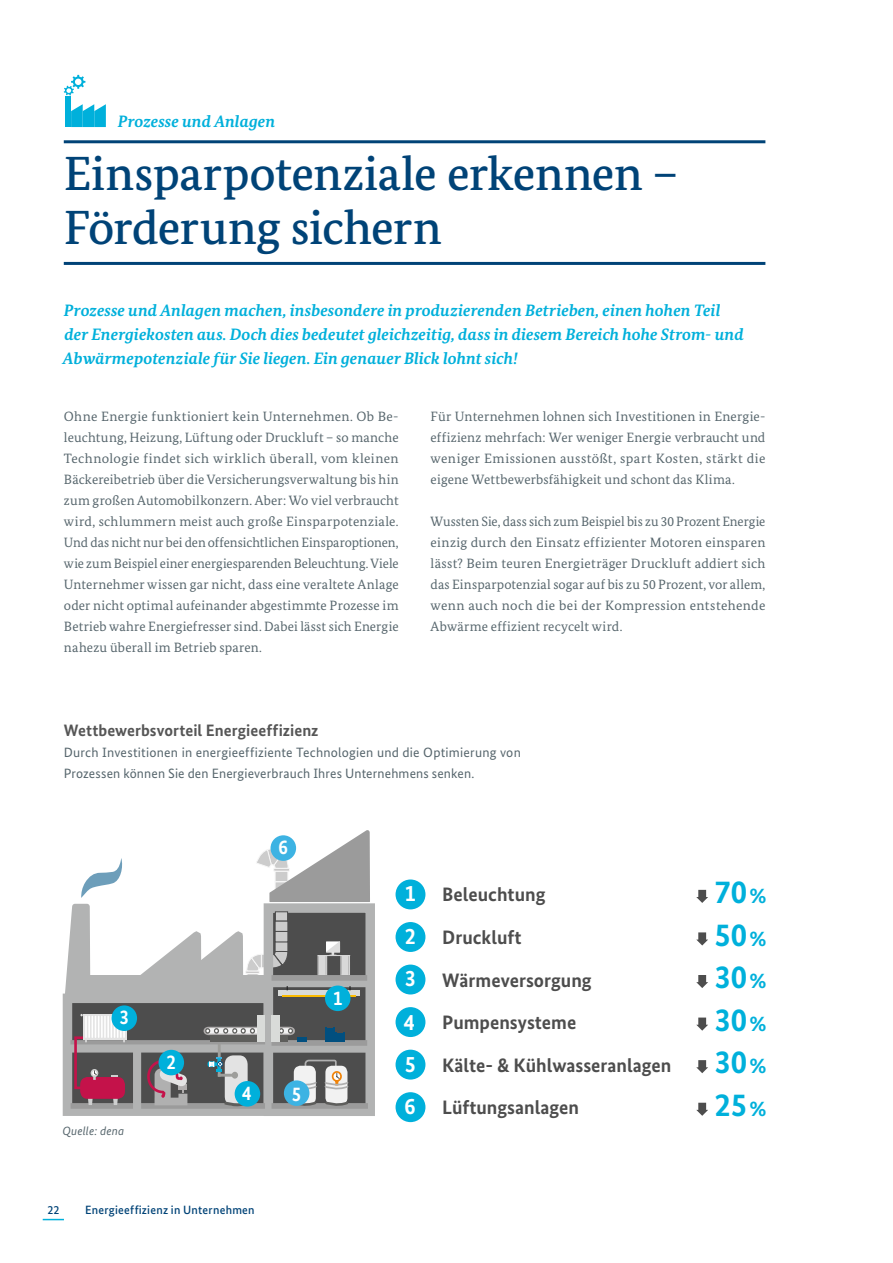
<style>
.page{position:relative;width:893px;height:1263px;background:#fff}
.page>*{position:absolute;margin:0;border:0;box-sizing:border-box;transform-origin:0 0}
.t1{font:500 48px/54px "Bundes Serif";letter-spacing:-.01em;color:#004377}
.t2{font:700 32.7px/42.6px "Bundes Sans";color:#00b0db;text-align:justify}
.t3{font:700 22.95px/42.6px "Bundes Sans";color:#fff;text-align:justify}
.t4{font:700 20.4px "Bundes Sans";color:#fff;scale:.93 1}
.t5{font:700 19.5px/42.6px "Bundes Sans";color:#4d4d4d}
.t6{font:italic 700 16.5px/24px "Bundes Serif";letter-spacing:.005em;color:#00b0db}
.t7{font:700 16.5px "Bundes Sans";letter-spacing:.005em;color:#565656}
.t8{font:13.5px/21px "Bundes Serif";letter-spacing:.015em;color:#57666d;text-align:justify}
.t9{font:13.5px/21px "Bundes Sans";letter-spacing:.015em;color:#57666d}
.t10{font:500 12px "Bundes Sans";letter-spacing:.02em;color:#004377}
.t11{font:italic 12px "Bundes Sans";letter-spacing:.015em;color:#57666d}
.s1{font-size:21.9px}
</style>
<div class="page">
<hr style="left:64px;top:140px;width:701px;height:3px;background:#004377">
<hr style="left:64px;top:262px;width:701px;height:3px;background:#004377">
<div style="left:66px;top:97px;width:5px;height:30px;background:#00b0db"></div>
<svg style="left:64px;top:75px;width:21px;height:21px"></svg>
<svg style="left:71px;top:104px;width:35px;height:23px"></svg>
<div style="left:396px;top:879px;width:29px;height:30px;background:#00b0db;border-radius:50%"></div>
<div style="left:396px;top:922px;width:29px;height:30px;background:#00b0db;border-radius:50%"></div>
<div style="left:396px;top:964px;width:29px;height:30px;background:#00b0db;border-radius:50%"></div>
<div style="left:396px;top:1007px;width:29px;height:30px;background:#00b0db;border-radius:50%"></div>
<div style="left:396px;top:1050px;width:29px;height:29px;background:#00b0db;border-radius:50%"></div>
<div style="left:396px;top:1092px;width:29px;height:30px;background:#00b0db;border-radius:50%"></div>
<svg style="left:696px;top:890px;width:12px;height:13px"></svg>
<svg style="left:696px;top:932px;width:12px;height:13px"></svg>
<svg style="left:696px;top:975px;width:12px;height:13px"></svg>
<svg style="left:696px;top:1017px;width:12px;height:14px"></svg>
<svg style="left:696px;top:1060px;width:12px;height:13px"></svg>
<svg style="left:696px;top:1103px;width:12px;height:13px"></svg>
<div style="left:269px;top:908px;width:101px;height:203px;background:#4d4d4d"></div>
<div style="left:264px;top:903px;width:111px;height:213px;border:9px solid #b2b3b3"></div>
<div style="left:68px;top:998px;width:200px;height:113px;background:#4d4d4d"></div>
<div style="left:63px;top:993px;width:210px;height:123px;border:9px solid #b2b3b3"></div>
<div style="left:71px;top:1103px;width:194px;height:6px;background:#9b9b9b"></div>
<div style="left:133px;top:1049px;width:8px;height:65px;background:#b2b3b3"></div>
<div style="left:268px;top:1044px;width:101px;height:9px;background:#b2b3b3"></div>
<div style="left:272px;top:1103px;width:96px;height:6px;background:#9b9b9b"></div>
<div style="left:272px;top:1040px;width:95px;height:6px;background:#9b9b9b"></div>
<div style="left:70px;top:1040px;width:195px;height:6px;background:#9b9b9b"></div>
<svg style="left:113px;top:1099px;width:5px;height:6px"></svg>
<div style="left:68px;top:1044px;width:200px;height:8px;background:#b2b3b3"></div>
<svg style="left:65px;top:830px;width:305px;height:170px"></svg>
<svg style="left:326px;top:941px;width:14px;height:11px"></svg>
<svg style="left:204px;top:1027px;width:53px;height:8px"></svg>
<div style="left:210px;top:1035px;width:48px;height:7px;background:#5e5e5c"></div>
<div style="left:278px;top:1035px;width:10px;height:7px;background:#5e5e5c"></div>
<div style="left:297px;top:1037px;width:10px;height:5px;background:#014f7f"></div>
<svg style="left:280px;top:1027px;width:15px;height:9px"></svg>
<div style="left:335px;top:1037px;width:10px;height:5px;background:#014f7f"></div>
<div style="left:325px;top:1037px;width:10px;height:5px;background:#014f7f"></div>
<hr style="left:335px;top:1033px;width:10px;height:4px;background:#014f7f">
<hr style="left:325px;top:1033px;width:10px;height:4px;background:#014f7f">
<hr style="left:325px;top:1028px;width:10px;height:4px;background:#014f7f">
<div style="left:294px;top:1066px;width:22px;height:38px;background:#f2f2f2;border-radius:7px"></div>
<div style="left:325px;top:1066px;width:22px;height:38px;background:#f2f2f2;border-radius:7px"></div>
<svg style="left:293px;top:1059px;width:56px;height:32px"></svg>
<svg style="left:292px;top:1099px;width:57px;height:7px"></svg>
<div style="left:257px;top:1015px;width:8px;height:27px;background:#d9dbd9"></div>
<div style="left:271px;top:1015px;width:9px;height:27px;background:#d9dbd9"></div>
<div style="left:80px;top:1077px;width:45px;height:22px;background:#c4124a;border-radius:8px"></div>
<div style="left:225px;top:1055px;width:23px;height:51px;background:#e3e3e3;border-radius:9px"></div>
<svg style="left:147px;top:1058px;width:41px;height:47px"></svg>
<div style="left:218px;top:1044px;width:3px;height:33px;border:2px solid #9e9e9b"></div>
<div style="left:208px;top:1061px;width:8px;height:6px;background:#00b0db;border-radius:2px"></div>
<svg style="left:224px;top:1099px;width:28px;height:8px"></svg>
<svg style="left:209px;top:1057px;width:29px;height:21px"></svg>
<div style="left:325px;top:985px;width:26px;height:26px;background:#00b0db;border-radius:50%"></div>
<div style="left:235px;top:1081px;width:25px;height:25px;background:#00b0db;border-radius:50%"></div>
<div style="left:271px;top:835px;width:25px;height:26px;background:#3db3e3;border-radius:50%"></div>
<div style="left:159px;top:1050px;width:25px;height:25px;background:#00b0db;border-radius:50%"></div>
<div style="left:284px;top:1080px;width:25px;height:26px;background:#3db3e3;border-radius:50%"></div>
<div style="left:83px;top:1014px;width:44px;height:26px;background:#e3e3e3"></div>
<hr style="left:101px;top:1016px;width:2px;height:21px;background:#fff">
<svg style="left:73px;top:1014px;width:26px;height:91px"></svg>
<svg style="left:111px;top:1016px;width:14px;height:26px"></svg>
<hr style="left:107px;top:1016px;width:2px;height:21px;background:#fff">
<hr style="left:104px;top:1016px;width:2px;height:21px;background:#fff">
<div style="left:112px;top:1005px;width:25px;height:26px;background:#00b0db;border-radius:50%"></div>
<svg style="left:43px;top:1219px;width:21px;height:1px"></svg>
<p class="t6" style="left:118px;top:109px;width:159px">Prozesse und Anlagen</p>
<h2 class="t1" style="left:64px;top:146px;width:616px">Einsparpotenziale erkennen –<br>Förderung sichern</h2>
<p class="t6" style="left:63px;top:298px;width:682px">Prozesse und Anlagen machen, insbesondere in produzierenden Betrieben, einen hohen Teil der Energiekosten aus. Doch dies bedeutet gleichzeitig, dass in diesem Bereich hohe Strom- und<br>Abwärmepotenziale für Sie liegen. Ein genauer Blick lohnt sich!</p>
<p class="t8" style="left:64px;top:406px;width:336px">Ohne Energie funktioniert kein Unternehmen. Ob Be&shy;leuchtung, Heizung, Lüftung oder Druckluft – so manche Technologie findet sich wirklich überall, vom kleinen Bäckereibetrieb über die Versicherungsverwaltung bis hin zum großen Automobilkonzern. Aber: Wo viel verbraucht wird, schlummern meist auch große Einsparpotenziale.<br>Und das nicht nur bei den offensichtlichen Einsparoptionen, wie zum Beispiel einer energiesparenden Beleuchtung. Viele Unternehmer wissen gar nicht, dass eine veraltete Anlage oder nicht optimal aufeinander abgestimmte Prozesse im Betrieb wahre Energiefresser sind. Dabei lässt sich Energie nahezu überall im Betrieb sparen.</p>
<p class="t8" style="left:431px;top:406px;width:336px">Für Unternehmen lohnen sich Investitionen in Energie&shy;effizienz mehrfach: Wer weniger Energie verbraucht und weniger Emissionen ausstößt, spart Kosten, stärkt die eigene Wettbewerbsfähigkeit und schont das Klima.</p>
<p class="t8" style="left:431px;top:511px;width:336px">Wussten Sie, dass sich zum Beispiel bis zu 30 Prozent Energie einzig durch den Einsatz effizienter Motoren einsparen lässt? Beim teuren Energieträger Druckluft addiert sich das Einsparpotenzial sogar auf bis zu 50 Prozent, vor allem, wenn auch noch die bei der Kompression entstehende Abwärme effizient recycelt wird.</p>
<p class="t7" style="left:64px;top:720px;width:256px">Wettbewerbsvorteil Energieeffizienz</p>
<p class="t9" style="left:64px;top:742px;width:459px">Durch Investitionen in energieeffiziente Technologien und die Optimierung von<br>Prozessen können Sie den Energieverbrauch Ihres Unternehmens senken.</p>
<p class="t4" style="left:279px;top:835px;width:12px">6</p>
<p class="t4" style="left:120px;top:1005px;width:12px">3</p>
<p class="t11" style="left:63px;top:1124px;width:63px">Quelle: dena</p>
<p class="t4" style="left:167px;top:1049px;width:12px">2</p>
<p class="t4" style="left:242px;top:1080px;width:12px">4</p>
<p class="t10" style="left:47px;top:1202px;width:13px">22</p>
<p class="t10" style="left:85px;top:1202px;width:171px">Energieeffizienz in Unternehmen</p>
<p class="t4" style="left:292px;top:1081px;width:12px">5</p>
<p class="t4" style="left:333px;top:985px;width:12px">1</p>
<p class="t3" style="left:404px;top:872px;width:14px">1<br>2<br>3<br>4<br>5<br>6</p>
<p class="t5" style="left:442px;top:873px;width:231px">Beleuchtung<br>Druckluft<br>Wärmeversorgung<br>Pumpensysteme<br>Kälte- &amp; Kühlwasseranlagen<br>Lüftungsanlagen</p>
<p class="t2" style="left:714px;top:870px;width:53px">70<span class="s1">% </span>50<span class="s1">% </span>30<span class="s1">% </span>30<span class="s1">% </span>30<span class="s1">% </span>25<span class="s1">%</span></p>
</div>
